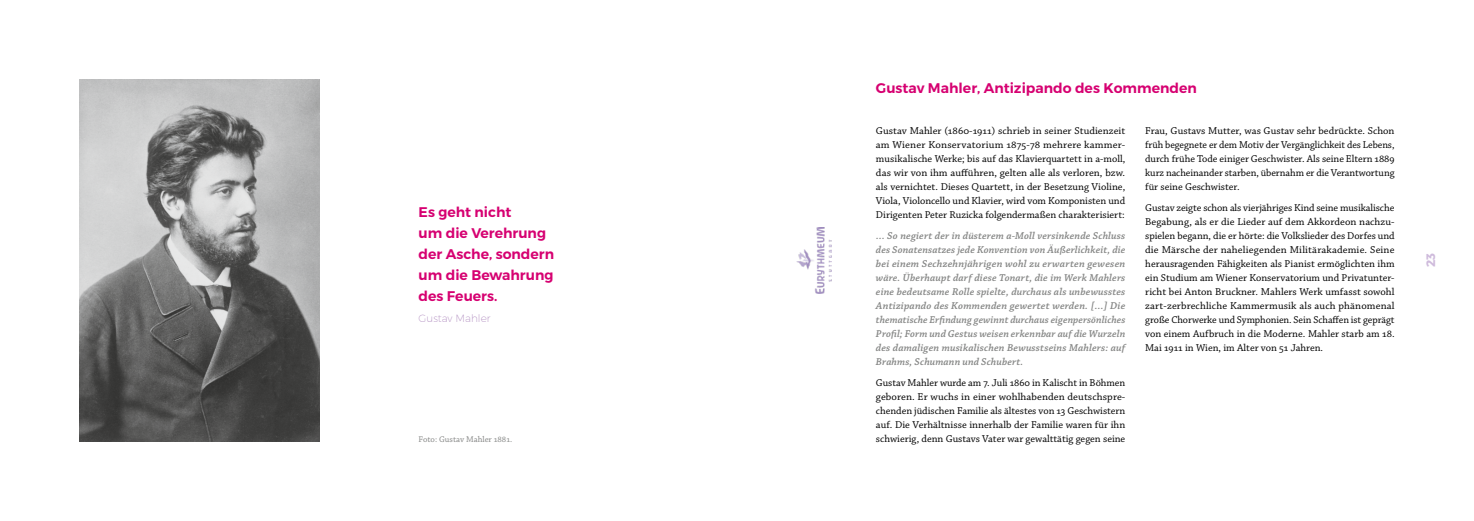
<style>
.page{position:relative;width:1474px;height:521px;background:#fff}
.page>*{position:absolute;margin:0;border:0;box-sizing:border-box;transform-origin:0 0}
.t1{font:600 14px/21px "Montserrat";color:#d60071}
.t2{font:700 12.25px "Montserrat";color:#cfbbdc}
.t3{font:10.5px/14px "Chaparral Pro";color:#000;text-align:justify}
.t4{font:italic 600 10.5px/14px "Chaparral Pro";letter-spacing:.01em;color:#868786;text-align:justify}
.t5{font:200 10.5px "Montserrat";color:#b18dc0}
.t6{font:8.75px "Chaparral Pro";color:#868786}
</style>
<div class="page">
<img style="left:796px;top:227px;width:35px;height:67px">
<img style="left:79px;top:79px;width:240px;height:362px">
<h1 class="t1" style="left:418px;top:202px;width:137px">Es geht nicht<br>um die Verehrung der Asche, sondern um die Bewahrung des Feuers.</h1>
<p class="t5" style="left:418px;top:312px;width:73px">Gustav Mahler</p>
<p class="t6" style="left:418px;top:434px;width:95px">Foto: Gustav Mahler 1881.</p>
<h1 class="t1" style="left:876px;top:78px;width:322px">Gustav Mahler, Antizipando des Kommenden</h1>
<p class="t3" style="left:876px;top:124px;width:251px">Gustav Mahler (1860-1911) schrieb in seiner Studienzeit am Wiener Konservatorium 1875-78 mehrere kammer&shy;musikalische Werke; bis auf das Klavierquartett in a-moll, das wir von ihm aufführen, gelten alle als verloren, bzw. als vernichtet. Dieses Quartett, in der Besetzung Violine, Viola, Violoncello und Klavier, wird vom Komponisten und Dirigenten Peter Ruzicka folgendermaßen charakterisiert:</p>
<p class="t4" style="left:876px;top:229px;width:251px">… So negiert der in düsterem a-Moll versinkende Schluss des Sonatensatzes jede Konvention von Äußerlichkeit, die bei einem Sechzehnjährigen wohl zu erwarten gewesen wäre. Überhaupt darf diese Tonart, die im Werk Mahlers eine bedeutsame Rolle spielte, durchaus als unbewusstes Antizipando des Kommenden gewertet werden. […] Die thematische Erfindung gewinnt durchaus eigenpersönliches Profil; Form und Gestus weisen erkennbar auf die Wurzeln des damaligen musikalischen Bewusstseins Mahlers: auf Brahms, Schumann und Schubert.</p>
<p class="t3" style="left:876px;top:376px;width:251px">Gustav Mahler wurde am 7. Juli 1860 in Kalischt in Böhmen geboren. Er wuchs in einer wohlhabenden deutschspre&shy;chenden jüdischen Familie als ältestes von 13 Geschwistern auf. Die Verhältnisse innerhalb der Familie waren für ihn schwierig, denn Gustavs Vater war gewalttätig gegen seine</p>
<p class="t3" style="left:1145px;top:124px;width:251px">Frau, Gustavs Mutter, was Gustav sehr bedrückte. Schon früh begegnete er dem Motiv der Vergänglichkeit des Lebens, durch frühe Tode einiger Geschwister. Als seine Eltern 1889 kurz nacheinander starben, übernahm er die Verantwortung für seine Geschwister.</p>
<p class="t3" style="left:1145px;top:201px;width:251px">Gustav zeigte schon als vierjähriges Kind seine musikalische Begabung, als er die Lieder auf dem Akkordeon nachzu&shy;spielen begann, die er hörte: die Volkslieder des Dorfes und die Märsche der naheliegenden Militärakademie. Seine herausragenden Fähigkeiten als Pianist ermöglichten ihm ein Studium am Wiener Konservatorium und Privatunter&shy;richt bei Anton Bruckner. Mahlers Werk umfasst sowohl zart-zerbrechliche Kammermusik als auch phänomenal große Chorwerke und Symphonien. Sein Schaffen ist geprägt von einem Aufbruch in die Moderne. Mahler starb am 18.<br>Mai 1911 in Wien, im Alter von 51 Jahren.</p>
<p class="t2" style="left:1423px;top:267px;width:16px;rotate:-90deg">23</p>
</div>
